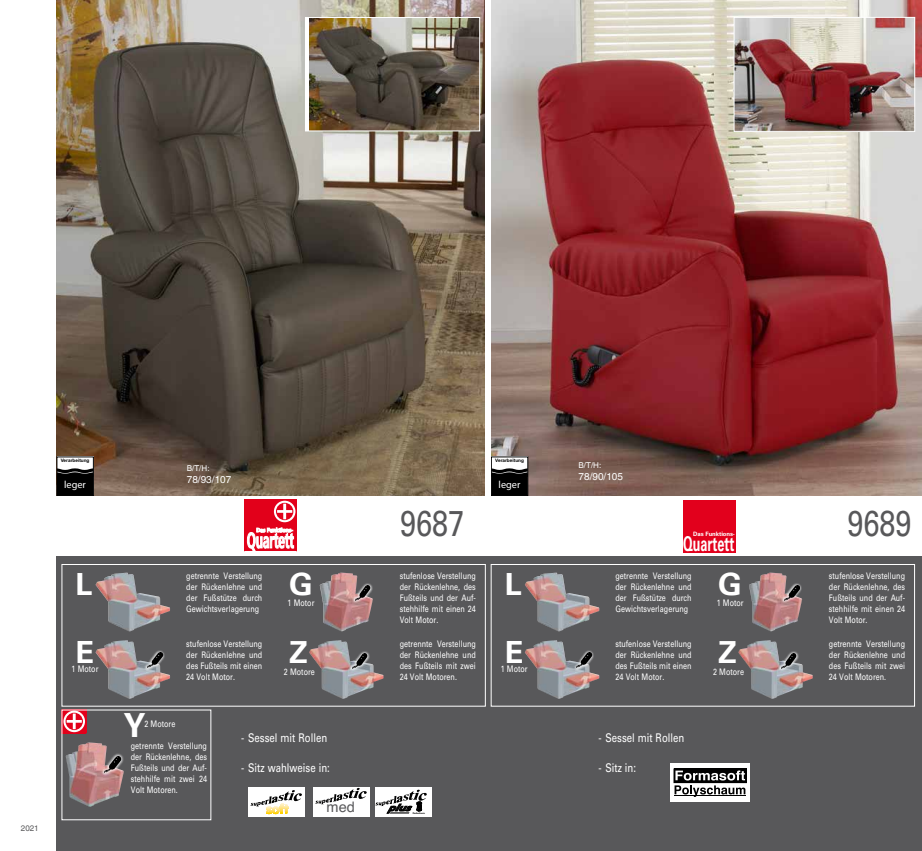
<style>
.page{position:relative;width:922px;height:851px;background:#fff}
.page>*{position:absolute;margin:0;border:0;box-sizing:border-box;transform-origin:0 0}
.t1{font:36px "Univers";color:#58585a;scale:.8 1}
.t2{font:700 33.3px "Univers";color:#fff}
.t3{font:700 30.4px "Univers";color:#fff}
.t4{font:700 20.4px "Univers";color:#fff;scale:.62 1}
.t5{font:14.5px "Helvetica";color:#58585a}
.t6{font:12px "Univers";color:#fff;scale:.8 1}
.t7{font:10.3px "Myriad Pro";color:#fff}
.t8{font:italic 700 10.1px "Gill Sans";color:#000;scale:1.2 1}
.t9{font:10px "Helvetica World";color:#fff}
.t10{font:9px/11px "Univers";color:#fff;text-align:justify;scale:.8 1}
.t11{font:8px "Helvetica World";color:#fff}
.t12{font:8px "Helvetica World";color:#58585a}
.t13{font:700 6px "Univers";letter-spacing:-.015em;color:#fff}
.t14{font:700 4.7px "Arial";color:#000}
.t15{font:700 2.6px "Gill Sans";color:#000}
</style>
<div class="page">
<div style="left:57px;top:556px;width:864px;height:294px;background:#58585a"></div>
<img style="left:491px;top:0;width:430px;height:496px">
<img style="left:735px;top:19px;width:178px;height:111px">
<div style="left:733px;top:17px;width:182px;height:115px;border:1px solid #fff"></div>
<svg style="left:244px;top:499px;width:52px;height:53px"></svg>
<svg style="left:248px;top:787px;width:56px;height:30px"></svg>
<svg style="left:250px;top:789px;width:52px;height:17px"></svg>
<div style="left:313px;top:787px;width:56px;height:30px;background:#fff"></div>
<svg style="left:315px;top:787px;width:52px;height:17px"></svg>
<div style="left:375px;top:787px;width:56px;height:30px;background:#fff"></div>
<svg style="left:375px;top:789px;width:52px;height:25px"></svg>
<svg style="left:63px;top:711px;width:23px;height:22px"></svg>
<img style="left:66px;top:742px;width:57px;height:64px">
<div style="left:101px;top:752px;width:23px;height:23px;background:#fff;opacity:.75"></div>
<img style="left:104px;top:756px;width:17px;height:17px">
<img style="left:96px;top:572px;width:74px;height:59px">
<img style="left:96px;top:640px;width:74px;height:58px">
<div style="left:144px;top:649px;width:21px;height:21px;background:#fff;opacity:.75"></div>
<img style="left:147px;top:653px;width:16px;height:15px">
<img style="left:320px;top:572px;width:52px;height:59px">
<div style="left:352px;top:582px;width:21px;height:21px;background:#fff;opacity:.75"></div>
<img style="left:355px;top:585px;width:15px;height:16px">
<img style="left:309px;top:640px;width:35px;height:58px">
<div style="left:349px;top:650px;width:21px;height:21px;background:#fff;opacity:.75"></div>
<img style="left:352px;top:653px;width:15px;height:16px">
<div style="left:61px;top:564px;width:424px;height:142px;border:1px solid #fff"></div>
<div style="left:683px;top:499px;width:52px;height:53px;background:#e2001c"></div>
<div style="left:670px;top:763px;width:79px;height:39px;background:#fff"></div>
<svg style="left:673px;top:768px;width:73px;height:28px"></svg>
<img style="left:525px;top:572px;width:74px;height:59px">
<img style="left:525px;top:640px;width:74px;height:58px">
<div style="left:573px;top:649px;width:21px;height:21px;background:#fff;opacity:.75"></div>
<img style="left:576px;top:653px;width:16px;height:15px">
<img style="left:749px;top:572px;width:52px;height:59px">
<div style="left:781px;top:582px;width:21px;height:21px;background:#fff;opacity:.75"></div>
<img style="left:784px;top:585px;width:15px;height:16px">
<img style="left:738px;top:640px;width:35px;height:58px">
<div style="left:778px;top:650px;width:21px;height:21px;background:#fff;opacity:.75"></div>
<img style="left:781px;top:653px;width:15px;height:16px">
<div style="left:490px;top:564px;width:424px;height:142px;border:1px solid #fff"></div>
<img style="left:57px;top:0;width:427px;height:496px">
<img style="left:309px;top:19px;width:169px;height:110px">
<div style="left:305px;top:17px;width:175px;height:114px;border:1px solid #fff"></div>
<div style="left:57px;top:457px;width:36px;height:38px;background:#fff"></div>
<svg style="left:59px;top:468px;width:33px;height:26px"></svg>
<div style="left:57px;top:456px;width:37px;height:40px;border:1px solid #000"></div>
<div style="left:491px;top:457px;width:36px;height:38px;background:#fff"></div>
<svg style="left:493px;top:468px;width:33px;height:26px"></svg>
<div style="left:491px;top:456px;width:37px;height:40px;border:1px solid #000"></div>
<p class="t12" style="left:21px;top:823px;width:19px">2021</p>
<p class="t14" style="left:61px;top:458px;width:30px">Verarbeitung</p>
<p class="t7" style="left:64px;top:478px;width:23px">leger</p>
<p class="t11" style="left:187px;top:463px;width:24px">B/T/H:</p>
<p class="t9" style="left:187px;top:473px;width:46px">78/93/107</p>
<p class="t14" style="left:495px;top:458px;width:30px">Verarbeitung</p>
<p class="t7" style="left:498px;top:478px;width:23px">leger</p>
<p class="t11" style="left:578px;top:461px;width:24px">B/T/H:</p>
<p class="t9" style="left:578px;top:471px;width:46px">78/90/105</p>
<h1 class="t1" style="left:400px;top:502px;width:82px">9687</h1>
<h1 class="t1" style="left:847px;top:502px;width:82px">9689</h1>
<p class="t13" style="left:693px;top:530px;width:43px">Das Funktions-</p>
<h3 class="t4" style="left:682px;top:532px;width:84px">Quartett</h3>
<h3 class="t3" style="left:76px;top:567px;width:18px">L</h3>
<p class="t10" style="left:186px;top:570px;width:97px">getrennte Verstellung der Rückenlehne und der Fußstütze durch Gewichtsverlagerung</p>
<h3 class="t3" style="left:289px;top:567px;width:25px">G</h3>
<p class="t10" style="left:287px;top:597px;width:35px">1 Motor</p>
<p class="t10" style="left:399px;top:570px;width:97px">stufenlose Verstellung der Rückenlehne, des Fußteils und der Auf&shy;stehhilfe mit einen 24<br>Volt Motor.</p>
<h3 class="t3" style="left:504px;top:567px;width:18px">L</h3>
<p class="t10" style="left:615px;top:570px;width:97px">getrennte Verstellung der Rückenlehne und der Fußstütze durch Gewichtsverlagerung</p>
<h3 class="t3" style="left:718px;top:567px;width:25px">G</h3>
<p class="t10" style="left:716px;top:597px;width:35px">1 Motor</p>
<p class="t10" style="left:828px;top:570px;width:97px">stufenlose Verstellung der Rückenlehne, des Fußteils und der Auf&shy;stehhilfe mit einen 24<br>Volt Motor.</p>
<p class="t10" style="left:186px;top:638px;width:97px">stufenlose Verstellung der Rückenlehne und des Fußteils mit einen 24 Volt Motor.</p>
<h3 class="t3" style="left:76px;top:634px;width:20px">E</h3>
<h3 class="t3" style="left:289px;top:634px;width:20px">Z</h3>
<p class="t10" style="left:71px;top:663px;width:35px">1 Motor</p>
<p class="t10" style="left:284px;top:665px;width:40px">2 Motore</p>
<p class="t10" style="left:399px;top:638px;width:97px">getrennte Verstellung der Rückenlehne und des Fußteils mit zwei 24 Volt Motoren.</p>
<p class="t10" style="left:615px;top:638px;width:97px">stufenlose Verstellung der Rückenlehne und des Fußteils mit einen 24 Volt Motor.</p>
<h3 class="t3" style="left:504px;top:634px;width:20px">E</h3>
<h3 class="t3" style="left:718px;top:634px;width:20px">Z</h3>
<p class="t10" style="left:500px;top:663px;width:35px">1 Motor</p>
<p class="t10" style="left:713px;top:665px;width:40px">2 Motore</p>
<p class="t10" style="left:828px;top:638px;width:97px">getrennte Verstellung der Rückenlehne und des Fußteils mit zwei 24 Volt Motoren.</p>
<h2 class="t2" style="left:123px;top:705px;width:24px">Y</h2>
<p class="t10" style="left:144px;top:718px;width:40px">2 Motore</p>
<p class="t10" style="left:131px;top:740px;width:97px">getrennte Verstellung der Rückenlehne, des Fußteils und der Auf&shy;stehhilfe mit zwei 24<br>Volt Motoren.</p>
<h3 class="t6" style="left:241px;top:730px;width:109px">- Sessel mit Rollen</h3>
<h3 class="t6" style="left:241px;top:760px;width:112px">- Sitz wahlweise in:</h3>
<h3 class="t5" style="left:326px;top:795px;width:30px">med</h3>
<p class="t8" style="left:387px;top:801px;width:26px">plus</p>
<p class="t15" style="left:412px;top:811px;width:14px">Federkern</p>
<h3 class="t6" style="left:598px;top:730px;width:109px">- Sessel mit Rollen</h3>
<h3 class="t6" style="left:598px;top:760px;width:49px">- Sitz in:</h3>
</div>
